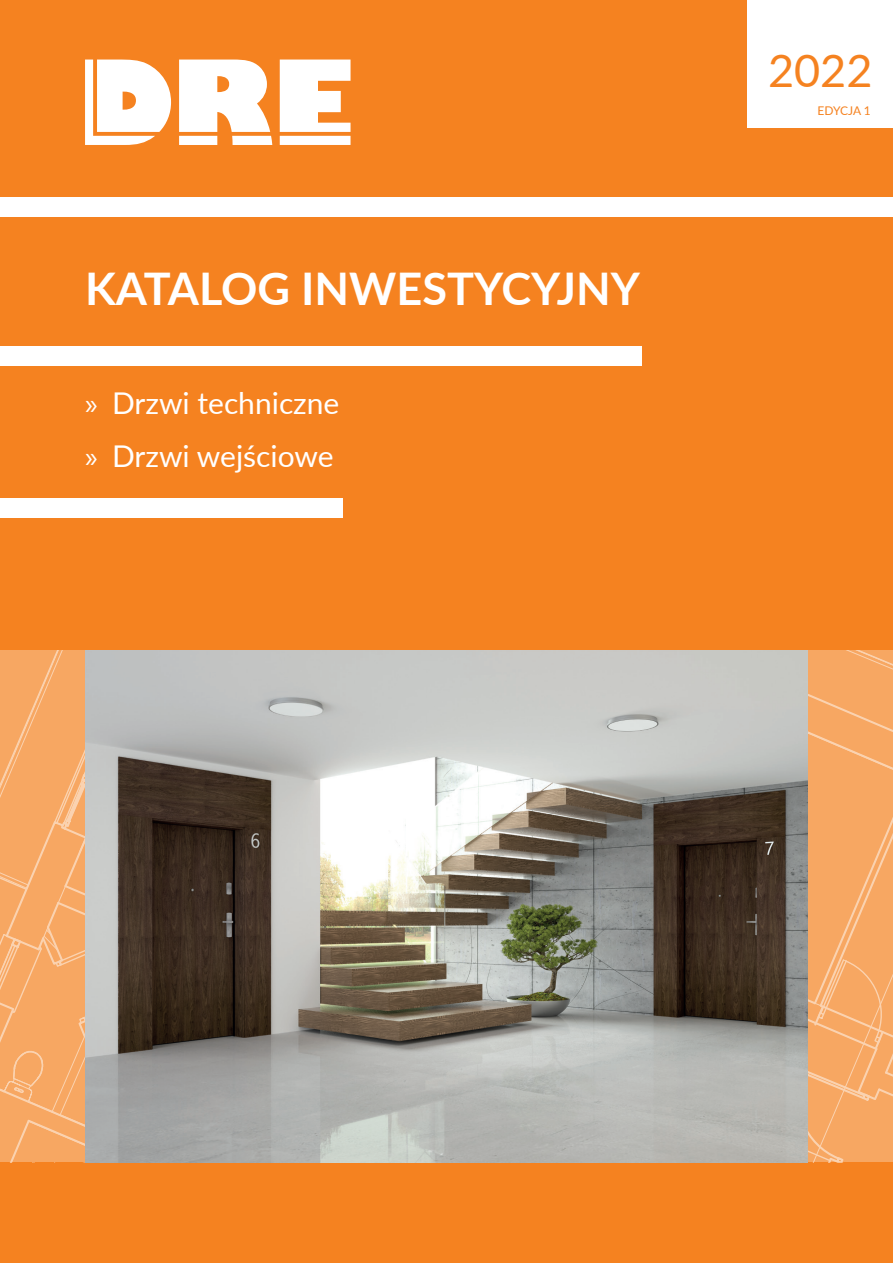
<style>
.page{position:relative;width:893px;height:1263px;background:#f58220}
.page>*{position:absolute;margin:0;border:0;box-sizing:border-box;transform-origin:0 0}
.t1{font:700 45px "Lato";color:#fff}
.t2{font:45px "Lato";color:#f58220}
.t3{font:30px "Lato";color:#fff}
.Tytuł_2_P{font:12px "Lato";letter-spacing:-.01em;color:#f58220}
.s1{font-family:"Myriad Pro"}
</style>
<div class="page">
<svg style="left:808px;top:651px;width:85px;height:511px;background:#f7a966"></svg>
<svg style="left:0;top:651px;width:85px;height:511px;background:#f7aa67"></svg>
<div style="left:748px;top:0;width:145px;height:127px;background:#fff"></div>
<div style="left:0;top:197px;width:893px;height:20px;background:#fff"></div>
<svg style="left:85px;top:60px;width:266px;height:85px"></svg>
<img style="left:85px;top:651px;width:723px;height:511px">
<div style="left:0;top:346px;width:642px;height:20px;background:#fff"></div>
<div style="left:0;top:498px;width:342px;height:20px;background:#fff"></div>
<p class="t1" style="left:85px;top:255px;width:556px">KATALOG INWESTYCYJNY</p>
<p class="t3" style="left:85px;top:382px;width:256px"><span class="s1">»</span> Drzwi techniczne</p>
<p class="t3" style="left:85px;top:434px;width:250px"><span class="s1">»</span> Drzwi wejściowe</p>
<p class="t2" style="left:768px;top:39px;width:106px">2022</p>
<p class="Tytuł_2_P" style="left:817px;top:102px;width:55px">EDYCJA 1</p>
</div>
